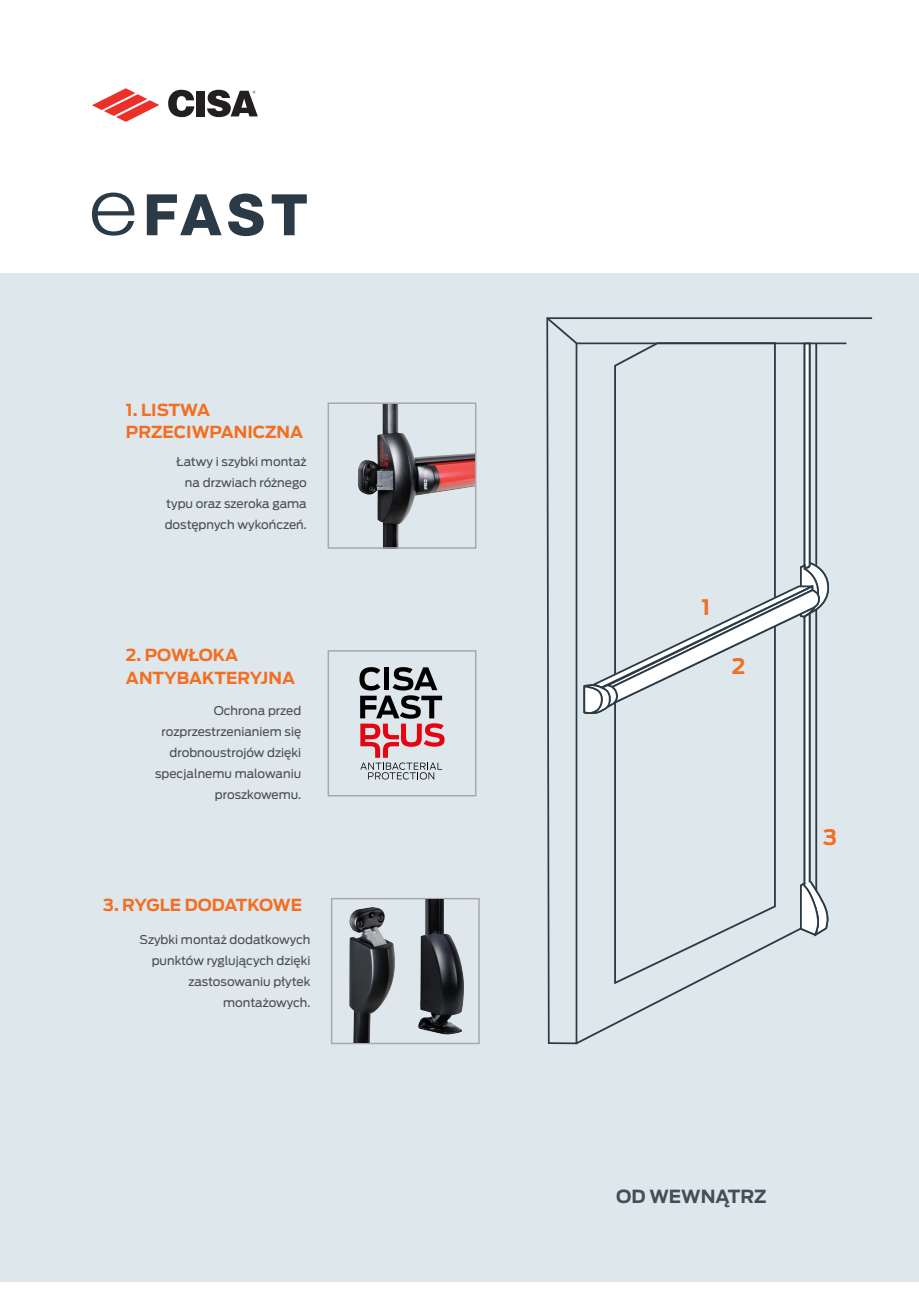
<style>
.page{position:relative;width:919px;height:1289px;background:#fff}
.page>*{position:absolute;margin:0;border:0;box-sizing:border-box;transform-origin:0 0}
.t1{font:700 21.3px "Antenna";color:#f36e21}
.t2{font:700 18px "Antenna";color:#424e58}
.t3{font:700 16.5px/22.5px "Antenna";color:#f36e21}
.t4{font:12px/21px "Antenna";color:#4b4c4d;text-align:right}
</style>
<div class="page">
<div style="left:0;top:273px;width:918px;height:1008px;background:#dee7ec"></div>
<svg style="left:546px;top:317px;width:272px;height:728px"></svg>
<svg style="left:582px;top:341px;width:247px;height:596px"></svg>
<svg style="left:92px;top:88px;width:67px;height:34px"></svg>
<svg style="left:168px;top:90px;width:26px;height:27px"></svg>
<div style="left:196px;top:91px;width:9px;height:25px;background:#231f20"></div>
<svg style="left:207px;top:90px;width:51px;height:27px"></svg>
<svg style="left:92px;top:192px;width:215px;height:44px"></svg>
<img style="left:358px;top:405px;width:115px;height:141px">
<div style="left:327px;top:402px;width:149px;height:147px;border:2px solid #a8a9ad"></div>
<div style="left:327px;top:650px;width:149px;height:146px;border:2px solid #a8a9ad"></div>
<svg style="left:359px;top:667px;width:85px;height:112px"></svg>
<div style="left:331px;top:897px;width:148px;height:147px;border:2px solid #a8a9ad"></div>
<img style="left:419px;top:899px;width:61px;height:139px">
<img style="left:337px;top:897px;width:82px;height:145px">
<h3 class="t3" style="left:126px;top:398px;width:179px">1. LISTWA<br>PRZECIWPANICZNA</h3>
<p class="t4" style="left:165px;top:451px;width:144px">Łatwy i szybki montaż na drzwiach różnego typu oraz szeroka gama dostępnych wykończeń.</p>
<h3 class="t3" style="left:126px;top:644px;width:171px">2. POWŁOKA<br>ANTYBAKTERYJNA</h3>
<p class="t4" style="left:155px;top:699px;width:148px">Ochrona przed rozprzestrzenianiem się drobnoustrojów dzięki specjalnemu malowaniu proszkowemu.</p>
<h3 class="t3" style="left:103px;top:893px;width:200px">3. RYGLE DODATKOWE</h3>
<p class="t4" style="left:139px;top:928px;width:172px">Szybki montaż dodatkowych punktów ryglujących dzięki zastosowaniu płytek montażowych.</p>
<h1 class="t1" style="left:701px;top:592px;width:10px">1</h1>
<h1 class="t1" style="left:731px;top:651px;width:15px">2</h1>
<h1 class="t1" style="left:823px;top:822px;width:15px">3</h1>
<h2 class="t2" style="left:616px;top:1184px;width:152px">OD WEWNĄTRZ</h2>
</div>
